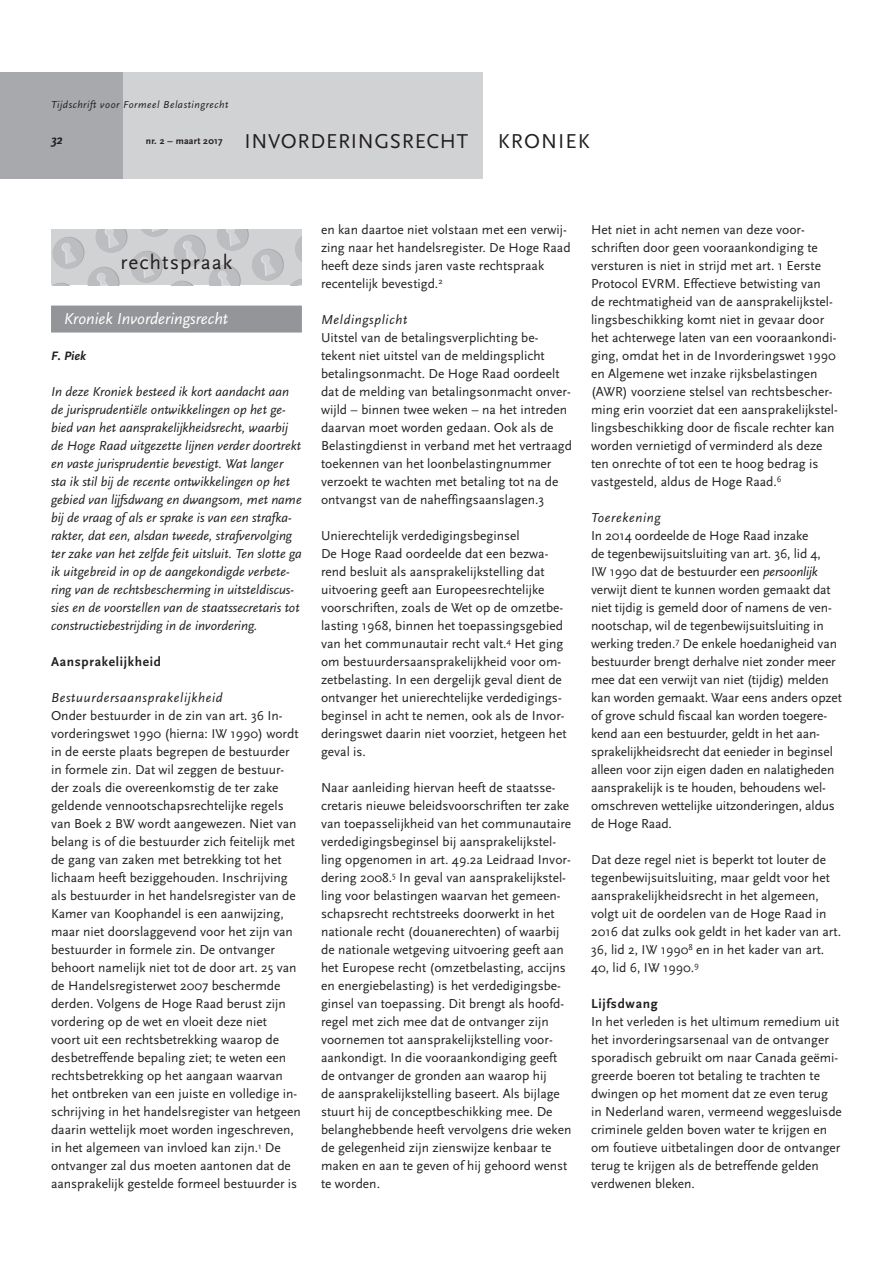
<style>
.page{position:relative;width:893px;height:1263px;background:#fff}
.page>*{position:absolute;margin:0;border:0;box-sizing:border-box;transform-origin:0 0}
.t1{font:21px "Scala Sans";letter-spacing:.05em;color:#231f20}
.t2{font:italic 16.5px "Scala Sans";color:#fff}
.t3{font:13.5px/18px "Scala Sans";color:#231f20}
.t4{font:italic 13.5px/18px "Scala Sans";color:#231f20}
.t5{font:italic 13.5px "Scala Sans";letter-spacing:.05em;color:#231f20}
.t6{font:700 13.5px "Scala Sans";letter-spacing:.05em;color:#231f20}
.t7{font:italic 700 13.5px "Scala Sans";color:#231f20}
.t8{font:italic 700 12.75px "Scala Sans";color:#231f20}
.t9{font:italic 10.5px "Scala Sans";letter-spacing:.05em;color:#231f20}
.t10{font:700 9.75px "Scala Sans";letter-spacing:.025em;color:#231f20}
.s1{font-style:italic}
</style>
<div class="page">
<div style="left:0;top:72px;width:123px;height:107px;background:#a8a9ad"></div>
<div style="left:123px;top:72px;width:360px;height:107px;background:#d1d2d4"></div>
<div style="left:51px;top:230px;width:251px;height:55px;background:#d1d2d4"></div>
<div style="left:54px;top:237px;width:30px;height:31px;background:#afb0b3;border-radius:50%"></div>
<div style="left:52px;top:237px;width:31px;height:32px;background:#bcbdc0;border-radius:50%"></div>
<svg style="left:61px;top:243px;width:15px;height:21px"></svg>
<svg style="left:95px;top:230px;width:33px;height:23px"></svg>
<svg style="left:142px;top:230px;width:26px;height:7px"></svg>
<svg style="left:53px;top:283px;width:16px;height:2px"></svg>
<svg style="left:87px;top:267px;width:33px;height:18px"></svg>
<svg style="left:132px;top:251px;width:31px;height:31px"></svg>
<div style="left:131px;top:251px;width:31px;height:32px;background:#bcbdc0;border-radius:50%"></div>
<svg style="left:140px;top:257px;width:14px;height:21px"></svg>
<svg style="left:175px;top:235px;width:31px;height:31px"></svg>
<div style="left:174px;top:235px;width:31px;height:32px;background:#bcbdc0;border-radius:50%"></div>
<svg style="left:183px;top:241px;width:14px;height:21px"></svg>
<svg style="left:217px;top:230px;width:32px;height:21px"></svg>
<svg style="left:172px;top:281px;width:21px;height:4px"></svg>
<svg style="left:209px;top:265px;width:32px;height:20px"></svg>
<div style="left:253px;top:249px;width:31px;height:31px;background:#a8a9ad;border-radius:50%"></div>
<div style="left:252px;top:249px;width:31px;height:32px;background:#bcbdc0;border-radius:50%"></div>
<svg style="left:261px;top:255px;width:15px;height:21px"></svg>
<svg style="left:295px;top:236px;width:7px;height:26px"></svg>
<svg style="left:290px;top:279px;width:12px;height:7px"></svg>
<div style="left:51px;top:306px;width:251px;height:27px;background:#939598"></div>
<p class="t9" style="left:51px;top:99px;width:179px">Tijdschrift voor Formeel Belastingrecht</p>
<p class="t10" style="left:146px;top:136px;width:78px">nr. 2 – maart 2017</p>
<h1 class="t1" style="left:498px;top:129px;width:94px">KRONIEK</h1>
<h1 class="t1" style="left:245px;top:129px;width:14px">invorderin</h1>
<h1 class="t1" style="left:374px;top:129px;width:41px">gsrech</h1>
<h1 class="t1" style="left:457px;top:129px;width:13px">t</h1>
<p class="t7" style="left:51px;top:132px;width:13px">32</p>
<h1 class="t1" style="left:121px;top:251px;width:113px">rechtspraak</h1>
<p class="t2" style="left:64px;top:310px;width:166px">Kroniek Invorderingsrecht</p>
<p class="t8" style="left:51px;top:349px;width:37px">F. Piek</p>
<p class="t4" style="left:51px;top:383px;width:252px">In deze Kroniek besteed ik kort aandacht aan de jurisprudentiële ontwikkelingen op het ge&shy;bied van het aansprakelijkheidsrecht, waarbij de Hoge Raad uitgezette lijnen verder doortrekt en vaste jurisprudentie bevestigt. Wat langer sta ik stil bij de recente ontwikkelingen op het gebied van lijfsdwang en dwangsom, met name bij de vraag of als er sprake is van een strafka&shy;rakter, dat een, alsdan tweede, strafvervolging ter zake van het zelfde feit uitsluit. Ten slotte ga ik uitgebreid in op de aangekondigde verbete&shy;ring van de rechtsbescherming in uitsteldiscus&shy;sies en de voorstellen van de staatssecretaris tot constructiebestrijding in de invordering.</p>
<p class="t6" style="left:51px;top:654px;width:111px">Aansprakelijkheid</p>
<p class="t5" style="left:51px;top:690px;width:173px">Bestuurdersaansprakelijkheid</p>
<p class="t3" style="left:51px;top:707px;width:251px">Onder bestuurder in de zin van art. 36 In&shy;vorderingswet 1990 (hierna: IW 1990) wordt in de eerste plaats begrepen de bestuurder in formele zin. Dat wil zeggen de bestuur&shy;der zoals die overeenkomstig de ter zake geldende vennootschapsrechtelijke regels van Boek 2 BW wordt aangewezen. Niet van belang is of die bestuurder zich feitelijk met de gang van zaken met betrekking tot het lichaam heeft beziggehouden. Inschrijving als bestuurder in het handelsregister van de Kamer van Koophandel is een aanwijzing, maar niet doorslaggevend voor het zijn van bestuurder in formele zin. De ontvanger behoort namelijk niet tot de door art. 25 van de Handelsregisterwet 2007 beschermde derden. Volgens de Hoge Raad berust zijn vordering op de wet en vloeit deze niet<br>voort uit een rechtsbetrekking waarop de desbetreffende bepaling ziet; te weten een rechtsbetrekking op het aangaan waarvan het ontbreken van een juiste en volledige in&shy;schrijving in het handelsregister van hetgeen daarin wettelijk moet worden ingeschreven, in het algemeen van invloed kan zijn.<sup>1</sup> De ontvanger zal dus moeten aantonen dat de aansprakelijk gestelde formeel bestuurder is</p>
<p class="t3" style="left:321px;top:221px;width:251px">en kan daartoe niet volstaan met een verwij&shy;zing naar het handelsregister. De Hoge Raad heeft deze sinds jaren vaste rechtspraak recentelijk bevestigd.<sup>2</sup></p>
<p class="t5" style="left:321px;top:312px;width:88px">Meldingsplicht</p>
<p class="t3" style="left:321px;top:329px;width:252px">Uitstel van de betalingsverplichting be&shy;tekent niet uitstel van de meldingsplicht betalingsonmacht. De Hoge Raad oordeelt dat de melding van betalingsonmacht onver&shy;wijld – binnen twee weken – na het intreden daarvan moet worden gedaan. Ook als de Belastingdienst in verband met het vertraagd toekennen van het loonbelastingnummer verzoekt te wachten met betaling tot na de ontvangst van de naheffingsaanslagen.3</p>
<p class="t3" style="left:321px;top:527px;width:247px">Unierechtelijk verdedigingsbeginsel<br>De Hoge Raad oordeelde dat een bezwa&shy;rend besluit als aansprakelijkstelling dat uitvoering geeft aan Europeesrechtelijke voorschriften, zoals de Wet op de omzetbe&shy;lasting 1968, binnen het toepassingsgebied van het communautair recht valt.<sup>4</sup> Het ging om bestuurdersaansprakelijkheid voor om&shy;zetbelasting. In een dergelijk geval dient de ontvanger het unierechtelijke verdedigings&shy;beginsel in acht te nemen, ook als de Invor&shy;deringswet daarin niet voorziet, hetgeen het geval is.</p>
<p class="t3" style="left:321px;top:779px;width:252px">Naar aanleiding hiervan heeft de staatsse&shy;cretaris nieuwe beleidsvoorschriften ter zake van toepasselijkheid van het communautaire verdedigingsbeginsel bij aansprakelijkstel&shy;ling opgenomen in art. 49.2a Leidraad Invor&shy;dering 2008.<sup>5</sup> In geval van aansprakelijkstel&shy;ling voor belastingen waarvan het gemeen&shy;schapsrecht rechtstreeks doorwerkt in het nationale recht (douanerechten) of waarbij de nationale wetgeving uitvoering geeft aan het Europese recht (omzetbelasting, accijns en energiebelasting) is het verdedigingsbe&shy;ginsel van toepassing. Dit brengt als hoofd&shy;regel met zich mee dat de ontvanger zijn voornemen tot aansprakelijkstelling voor&shy;aankondigt. In die vooraankondiging geeft de ontvanger de gronden aan waarop hij<br>de aansprakelijkstelling baseert. Als bijlage stuurt hij de conceptbeschikking mee. De belanghebbende heeft vervolgens drie weken de gelegenheid zijn zienswijze kenbaar te maken en aan te geven of hij gehoord wenst te worden.</p>
<p class="t3" style="left:591px;top:221px;width:248px">Het niet in acht nemen van deze voor&shy;schriften door geen vooraankondiging te versturen is niet in strijd met art. 1 Eerste Protocol EVRM. Effectieve betwisting van<br>de rechtmatigheid van de aansprakelijkstel&shy;lingsbeschikking komt niet in gevaar door het achterwege laten van een vooraankondi&shy;ging, omdat het in de Invorderingswet 1990 en Algemene wet inzake rijksbelastingen (AWR) voorziene stelsel van rechtsbescher&shy;ming erin voorziet dat een aansprakelijkstel&shy;lingsbeschikking door de fiscale rechter kan worden vernietigd of verminderd als deze ten onrechte of tot een te hoog bedrag is vastgesteld, aldus de Hoge Raad.<sup>6</sup></p>
<p class="t5" style="left:591px;top:510px;width:71px">Toerekening</p>
<p class="t3" style="left:591px;top:527px;width:252px">In 2014 oordeelde de Hoge Raad inzake<br>de tegenbewijsuitsluiting van art. 36, lid 4,<br>IW 1990 dat de bestuurder een <span class="s1">persoonlijk </span>verwijt dient te kunnen worden gemaakt dat niet tijdig is gemeld door of namens de ven&shy;nootschap, wil de tegenbewijsuitsluiting in werking treden.<sup>7</sup> De enkele hoedanigheid van bestuurder brengt derhalve niet zonder meer mee dat een verwijt van niet (tijdig) melden kan worden gemaakt. Waar eens anders opzet of grove schuld fiscaal kan worden toegere&shy;kend aan een bestuurder, geldt in het aan&shy;sprakelijkheidsrecht dat eenieder in beginsel alleen voor zijn eigen daden en nalatigheden aansprakelijk is te houden, behoudens wel&shy;omschreven wettelijke uitzonderingen, aldus de Hoge Raad.</p>
<p class="t3" style="left:591px;top:851px;width:251px">Dat deze regel niet is beperkt tot louter de tegenbewijsuitsluiting, maar geldt voor het aansprakelijkheidsrecht in het algemeen, volgt uit de oordelen van de Hoge Raad in 2016 dat zulks ook geldt in het kader van art.<br>36, lid 2, IW 1990<sup>8</sup> en in het kader van art.<br>40, lid 6, IW 1990.<sup>9</sup></p>
<p class="t6" style="left:591px;top:996px;width:68px">Lijfsdwang</p>
<p class="t3" style="left:591px;top:1013px;width:252px">In het verleden is het ultimum remedium uit het invorderingsarsenaal van de ontvanger sporadisch gebruikt om naar Canada geëmi&shy;greerde boeren tot betaling te trachten te dwingen op het moment dat ze even terug in Nederland waren, vermeend weggesluisde criminele gelden boven water te krijgen en om foutieve uitbetalingen door de ontvanger terug te krijgen als de betreffende gelden verdwenen bleken.</p>
</div>
